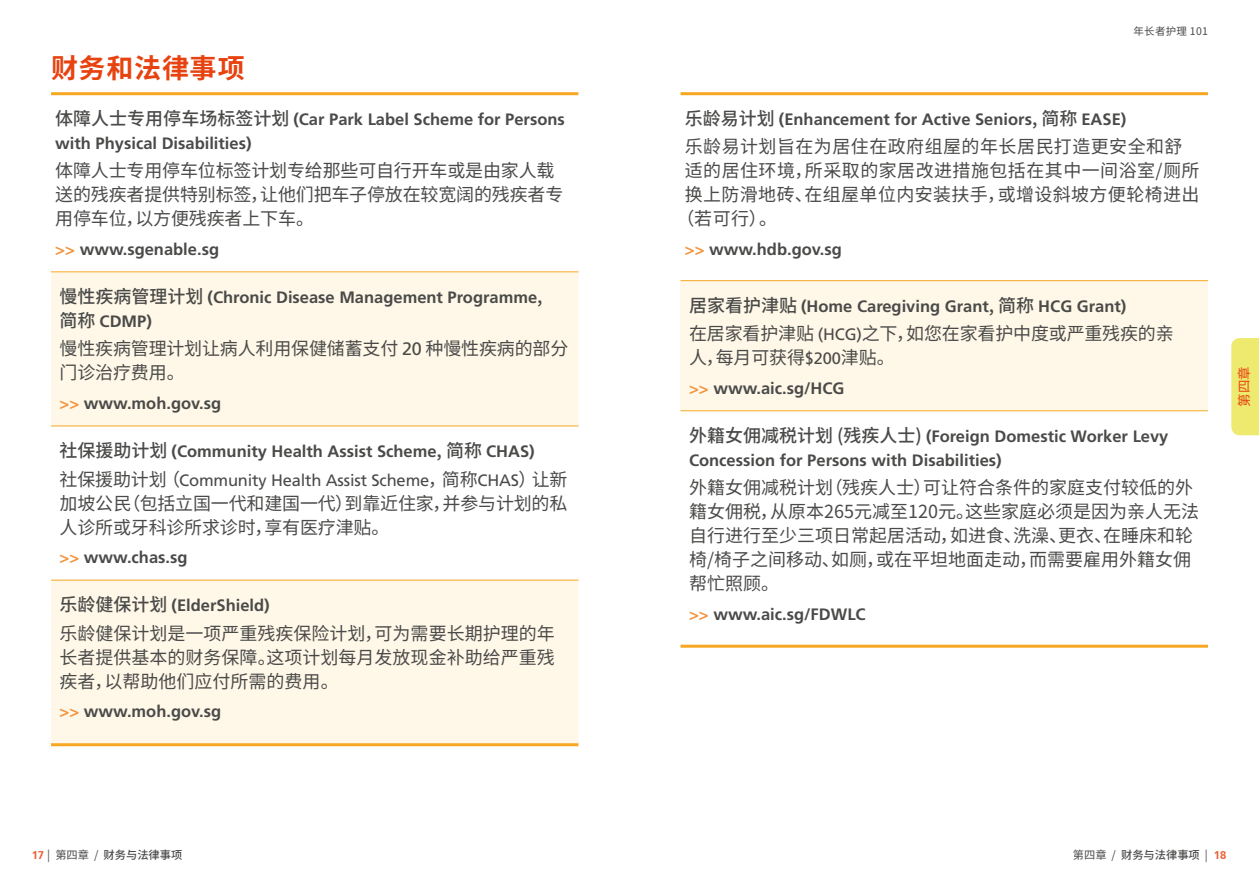
<style>
.page{position:relative;width:1259px;height:893px;background:#fff}
.page>*{position:absolute;margin:0;border:0;box-sizing:border-box;transform-origin:0 0}
.t1{font:700 27px "Noto Sans SC";letter-spacing:.03em;color:#e74310}
.t2{font:18px/24px "Noto Sans SC";color:#4a4a49}
.t3{font:18px "Noto Sans SC";letter-spacing:.025em;color:#4a4a49}
.t4{font:18px "Noto Sans SC";letter-spacing:.02em;color:#4a4a49}
.t5{font:700 16.5px/24px "Frutiger";color:#4a4a49}
.t6{font:13.5px "Noto Sans SC";color:#e74310}
.t7{font:500 11.25px "Noto Sans SC";color:#4a4a49}
.t8{font:700 11.25px "Frutiger CE";color:#eb5f34}
.t9{font:10.5px "Noto Sans SC";letter-spacing:.025em;color:#4a4a49}
.s1{font-family:"Noto Sans SC";font-weight:500;font-size:18px}
.s2{color:#f3923b}
.s3{font-family:"Frutiger"}
.s4{font-family:"Noto Sans SC";font-weight:400;font-size:18px}
.s5{font-weight:400}
.s6{font-family:"Frutiger";font-size:16.5px}
.s7{font-family:"Frutiger CE";font-weight:700;color:#eb5f34}
</style>
<div class="page">
<svg style="left:51px;top:273px;width:527px;height:470px;fill:#fff8e8"></svg>
<hr style="left:51px;top:92px;width:527px;height:3px;background:#f7a823">
<hr style="left:51px;top:743px;width:527px;height:3px;background:#f7a823">
<hr style="left:51px;top:272px;width:527px;height:1px;background:#f7a823">
<hr style="left:51px;top:426px;width:527px;height:1px;background:#f7a823">
<hr style="left:51px;top:580px;width:527px;height:1px;background:#f7a823">
<div style="left:680px;top:281px;width:528px;height:130px;background:#fff8e8"></div>
<hr style="left:680px;top:92px;width:528px;height:3px;background:#f7a823">
<hr style="left:680px;top:280px;width:528px;height:1px;background:#f7a823">
<hr style="left:680px;top:411px;width:528px;height:1px;background:#f7a823">
<hr style="left:680px;top:645px;width:528px;height:3px;background:#f7a823">
<div style="left:1231px;top:338px;width:28px;height:97px;background:#eeea70"></div>
<h1 class="t1" style="left:51px;top:53px;width:195px">财务和法律事项</h1>
<p class="t5" style="left:55px;top:107px;width:511px"><span class="s1">体障人士专用停车场标签计划</span> (Car Park Label Scheme for Persons with Physical Disabilities)</p>
<p class="t2" style="left:55px;top:159px;width:509px">体障人士专用停车位标签计划专给那些可自行开车或是由家人载送的残疾者提供特别标签，让他们把车子停放在较宽阔的残疾者专用停车位，以方便残疾者上下车。</p>
<p class="t5" style="left:55px;top:237px;width:165px"><span class="s2">&gt;&gt;</span> www.sgenable.sg</p>
<p class="t5" style="left:60px;top:285px;width:484px"><span class="s1">慢性疾病管理计划</span> (Chronic Disease Management Programme<span class="s1">,简称</span> CDMP)</p>
<p class="t2" style="left:60px;top:337px;width:510px">慢性疾病管理计划让病人利用保健储蓄支付 <span class="s3">20</span> 种慢性疾病的部分门诊治疗费用。</p>
<p class="t5" style="left:60px;top:391px;width:163px"><span class="s2">&gt;&gt;</span> www.moh.gov.sg</p>
<p class="t5" style="left:60px;top:437px;width:509px;line-height:28.2px"><span class="s1">社保援助计划</span> (Community Health Assist Scheme<span class="s1">, 简称</span> CHAS)<br><span class="s4">社保援助计划 （</span><span class="s5">Community Health Assist Scheme</span><span class="s4">，简称</span><span class="s5">CHAS</span><span class="s4">）让新</span></p>
<p class="t2" style="left:60px;top:491px;width:509px">加坡公民（包括立国一代和建国一代）到靠近住家，并参与计划的私人诊所或牙科诊所求诊时，享有医疗津贴。</p>
<p class="t5" style="left:60px;top:545px;width:129px"><span class="s2">&gt;&gt;</span> www.chas.sg</p>
<p class="t5" style="left:60px;top:594px;width:212px"><span class="s1">乐龄健保计划</span> (ElderShield)</p>
<p class="t2" style="left:60px;top:621px;width:496px;text-align:justify">乐龄健保计划是一项严重残疾保险计划，可为需要长期护理的年长者提供基本的财务保障。这项计划每月发放现金补助给严重残疾者，以帮助他们应付所需的费用。</p>
<p class="t5" style="left:60px;top:699px;width:163px"><span class="s2">&gt;&gt;</span> www.moh.gov.sg</p>
<p class="t9" style="left:1133px;top:26px;width:76px">年长者护理 101</p>
<p class="t5" style="left:685px;top:107px;width:443px"><span class="s1">乐龄易计划</span> (Enhancement for Active Seniors<span class="s1">, 简称</span> EASE)</p>
<p class="t3" style="left:685px;top:137px;width:499px">乐龄易计划旨在为居住在政府组屋的年长居民打造更安全和舒</p>
<p class="t3" style="left:685px;top:161px;width:516px">适的居住环境，所采取的家居改进措施包括在其中一间浴室/厕所</p>
<p class="t4" style="left:685px;top:185px;width:516px">换上防滑地砖、在组屋单位内安装扶手，或增设斜坡方便轮椅进出</p>
<p class="t2" style="left:676px;top:207px;width:102px">（若可行）。</p>
<p class="t5" style="left:685px;top:237px;width:159px"><span class="s2">&gt;&gt;</span> www.hdb.gov.sg</p>
<p class="t5" style="left:689px;top:294px;width:439px"><span class="s1">居家看护津贴</span> (Home Caregiving Grant<span class="s1">, 简称</span> HCG Grant)</p>
<p class="t2" style="left:689px;top:322px;width:486px">在居家看护津贴 <span class="s6">(HCG)</span>之下，如您在家看护中度或严重残疾的亲人，每月可获得<span class="s6">$200</span>津贴。</p>
<p class="t5" style="left:689px;top:376px;width:157px"><span class="s2">&gt;&gt;</span> www.aic.sg/HCG</p>
<p class="t5" style="left:689px;top:424px;width:481px"><span class="s1">外籍女佣减税计划 (残疾人士)</span> (Foreign Domestic Worker Levy<br>Concession for Persons with Disabilities)</p>
<p class="t2" style="left:689px;top:476px;width:511px">外籍女佣减税计划（残疾人士）可让符合条件的家庭支付较低的外籍女佣税，从原本265元减至120元。这些家庭必须是因为亲人无法自行进行至少三项日常起居活动，如进食、洗澡、更衣、在睡床和轮椅/椅子之间移动、如厕，或在平坦地面走动，而需要雇用外籍女佣帮忙照顾。</p>
<p class="t5" style="left:689px;top:602px;width:178px"><span class="s2">&gt;&gt;</span> www.aic.sg/FDWLC</p>
<p class="t6" style="left:1236px;top:407px;width:42px;rotate:-90deg">第四章</p>
<p class="t7" style="left:32px;top:849px;width:152px"><span class="s7">17</span> <span class="s5">| 第四章 /</span> 财务与法律事项</p>
<p class="t8" style="left:1214px;top:848px;width:14px">18</p>
<p class="t7" style="left:1073px;top:849px;width:137px"><span class="s5">第四章 /</span> 财务与法律事项 <span class="s5">|</span></p>
</div>
